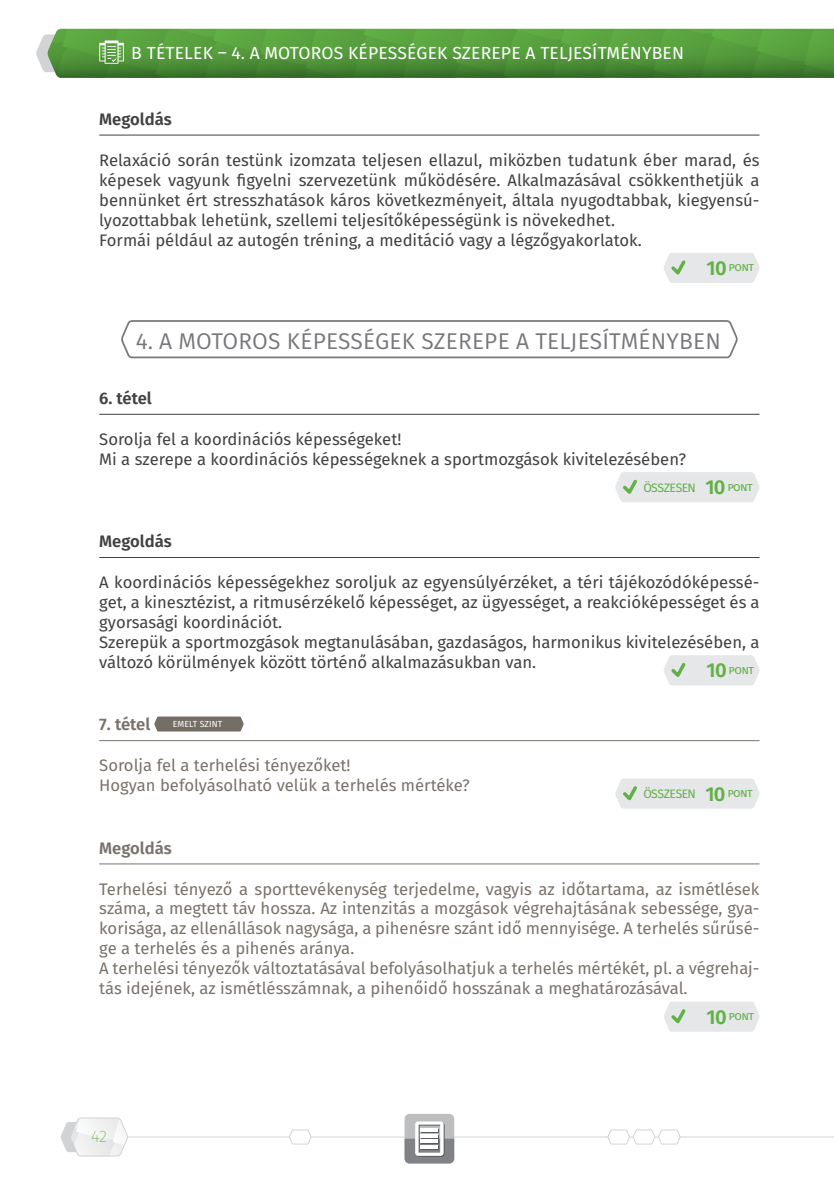
<style>
.page{position:relative;width:834px;height:1181px;background:#fff}
.page>*{position:absolute;margin:0;border:0;box-sizing:border-box;transform-origin:0 0}
.t1{font:22.75px "Fira Sans";letter-spacing:.01em;color:#77787b}
.t2{font:17.5px "Fira Sans";color:#fff}
.t3{font:16.62px/19.9px "Fira Sans";color:#414042;text-align:justify}
.t4{font:16.62px/19.9px "Fira Sans";color:#79726a;text-align:justify}
.Megoldás-sor{font:600 16.62px "Fira Sans";color:#414042}
.Megoldás-sor-emelt_s{font:600 16.62px "Fira Sans";color:#79726a}
.Tételsorszámok{font:600 16.62px "Fira Sans";letter-spacing:-.01em;color:#414042}
.Tétel_sorszám_-emelt{font:600 16.62px "Fira Sans";letter-spacing:-.01em;color:#79726a}
.t5{font:200 16.62px "Fira Sans";color:#68b34f}
.t6{font:12.25px "Fira Sans";letter-spacing:-.05em;color:#62b146}
.t7{font:8.75px "Fira Sans";letter-spacing:.01em;color:#fff}
.s1{font-weight:600;font-size:20.12px}
</style>
<div class="page">
<hr style="left:127px;top:1136px;width:706px;height:1px;background:#d1d3d4">
<svg style="left:288px;top:1129px;width:24px;height:16px"></svg>
<svg style="left:607px;top:1129px;width:74px;height:16px"></svg>
<svg style="left:61px;top:1117px;width:68px;height:40px"></svg>
<div style="left:404px;top:1114px;width:50px;height:49px;background:#bcbec0;border-radius:5px"></div>
<svg style="left:404px;top:1121px;width:50px;height:42px"></svg>
<hr style="left:420px;top:1128px;width:18px;height:4px;background:#fff">
<hr style="left:420px;top:1134px;width:18px;height:3px;background:#fff">
<hr style="left:420px;top:1139px;width:18px;height:4px;background:#fff">
<hr style="left:420px;top:1145px;width:18px;height:3px;background:#fff">
<svg style="left:36px;top:29px;width:797px;height:49px;background:#54973e"></svg>
<hr style="left:99px;top:135px;width:660px;height:1px;background:#414042">
<hr style="left:99px;top:414px;width:660px;height:1px;background:#414042">
<hr style="left:99px;top:557px;width:660px;height:1px;background:#414042">
<hr style="left:99px;top:740px;width:660px;height:1px;background:#79726a">
<hr style="left:99px;top:863px;width:660px;height:1px;background:#79726a">
<svg style="left:121px;top:320px;width:617px;height:39px"></svg>
<svg style="left:154px;top:716px;width:90px;height:15px"></svg>
<svg style="left:664px;top:253px;width:95px;height:30px;background:#e3e6e5"></svg>
<div style="left:615px;top:472px;width:144px;height:30px;background:#e6e7e8"></div>
<svg style="left:664px;top:655px;width:95px;height:30px;background:#e4e6e5"></svg>
<svg style="left:615px;top:778px;width:144px;height:30px;background:#e5e7e6"></svg>
<svg style="left:664px;top:1001px;width:95px;height:30px;background:#e4e7e5"></svg>
<p class="t2" style="left:131px;top:40px;width:26px">B tételek</p>
<p class="t2" style="left:218px;top:40px;width:59px">– 4. A motoros</p>
<p class="t2" style="left:348px;top:40px;width:41px">képességek</p>
<p class="t2" style="left:452px;top:40px;width:11px">szere</p>
<p class="t2" style="left:501px;top:40px;width:49px">pe ateljes</p>
<p class="t2" style="left:592px;top:40px;width:17px">ítményben</p>
<p class="Megoldás-sor" style="left:99px;top:105px;width:74px">Megoldás</p>
<p class="t3" style="left:99px;top:149px;width:661px">Relaxáció során testünk izomzata teljesen ellazul, miközben tudatunk éber marad, és képesek vagyunk figyelni szervezetünk működésére. Alkalmazásával csökkenthetjük a bennünket ért stresszhatások káros következményeit, általa nyugodtabbak, kiegyensú&shy;lyozottabbak lehetünk, szellemi teljesítőképességünk is növekedhet.</p>
<p class="t3" style="left:99px;top:229px;width:544px">Formái például az autogén tréning, a meditáció vagy a légzőgyakorlatok.</p>
<p class="t6" style="left:706px;top:258px;width:49px"><span class="s1">10</span> pont</p>
<p class="t1" style="left:136px;top:324px;width:586px">4. A MOTOROS KÉPESSÉGEK SZEREPE A TELJESÍTMÉNYBEN</p>
<p class="Tételsorszámok" style="left:99px;top:384px;width:54px">6. tétel</p>
<p class="t3" style="left:99px;top:429px;width:303px">Sorolja fel a koordinációs képességeket!</p>
<p class="t3" style="left:99px;top:448px;width:588px">Mi a szerepe a koordinációs képességeknek a sportmozgások kivitelezésében?</p>
<p class="t6" style="left:643px;top:478px;width:54px">ÖSSZESEN</p>
<p class="t6" style="left:705px;top:477px;width:49px"><span class="s1">10</span> pont</p>
<p class="Megoldás-sor" style="left:99px;top:528px;width:74px">Megoldás</p>
<p class="t3" style="left:99px;top:572px;width:661px">A koordinációs képességekhez soroljuk az egyensúlyérzéket, a téri tájékozódóképessé&shy;get, a kinesztézist, a ritmusérzékelő képességet, az ügyességet, a reakcióképességet és a gyorsasági koordinációt.</p>
<p class="t3" style="left:99px;top:632px;width:661px">Szerepük a sportmozgások megtanulásában, gazdaságos, harmonikus kivitelezésében, a változó körülmények között történő alkalmazásukban van.</p>
<p class="t6" style="left:706px;top:660px;width:49px"><span class="s1">10</span> pont</p>
<p class="Tétel_sorszám_-emelt" style="left:99px;top:711px;width:53px">7. tétel</p>
<p class="t7" style="left:173px;top:718px;width:51px">EMELT SZINT</p>
<p class="t4" style="left:99px;top:755px;width:253px">Sorolja fel a terhelési tényezőket!</p>
<p class="t4" style="left:99px;top:775px;width:372px">Hogyan befolyásolható velük a terhelés mértéke?</p>
<p class="t6" style="left:643px;top:785px;width:54px">ÖSSZESEN</p>
<p class="t6" style="left:705px;top:783px;width:49px"><span class="s1">10</span> pont</p>
<p class="Megoldás-sor-emelt_s" style="left:99px;top:834px;width:74px">Megoldás</p>
<p class="t4" style="left:99px;top:878px;width:661px">Terhelési tényező a sporttevékenység terjedelme, vagyis az időtartama, az ismétlések száma, a megtett táv hossza. Az intenzitás a mozgások végrehajtásának sebessége, gya&shy;korisága, az ellenállások nagysága, a pihenésre szánt idő mennyisége. A terhelés sűrűsé&shy;ge a terhelés és a pihenés aránya.</p>
<p class="t4" style="left:99px;top:958px;width:661px">A terhelési tényezők változtatásával befolyásolhatjuk a terhelés mértékét, pl. a végrehaj&shy;tás idejének, az ismétlésszámnak, a pihenőidő hosszának a meghatározásával.</p>
<p class="t5" style="left:91px;top:1124px;width:17px">42</p>
<p class="t6" style="left:706px;top:1006px;width:49px"><span class="s1">10</span> pont</p>
</div>
